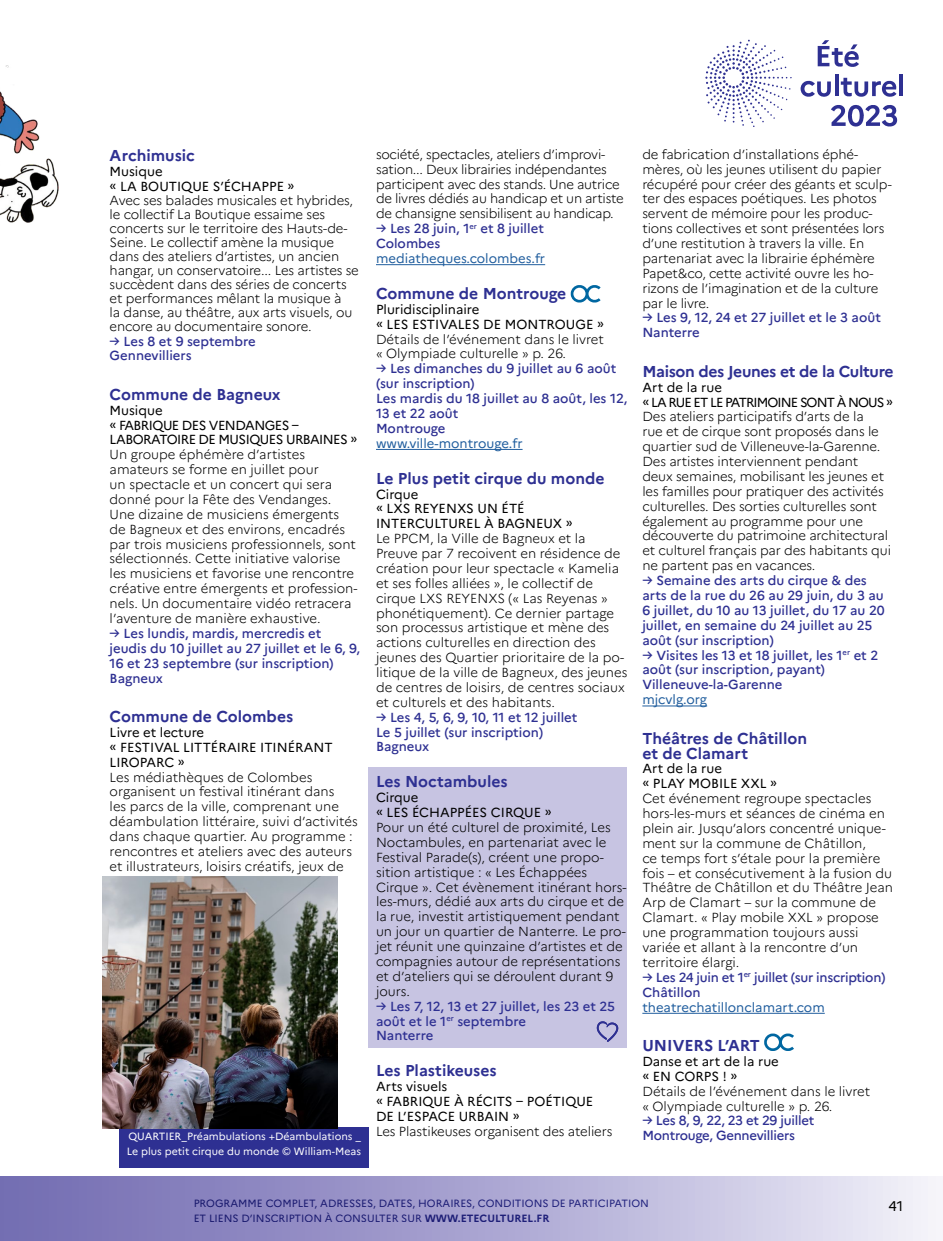
<style>
.page{position:relative;width:943px;height:1241px;background:#fff}
.page>*{position:absolute;margin:0;border:0;box-sizing:border-box;transform-origin:0 0}
.t1{font:700 15.75px/14.9px "Marianne";color:#2e3092}
.t2{font:700 15.75px "Marianne";letter-spacing:-.02em;color:#2e3092}
.t3{font:14px "Marianne";color:#000}
.t4{font:300 13.12px/14.9px "Marianne";letter-spacing:-.005em;color:#000}
.t5{font:500 13.12px/14.9px "Marianne";color:#2e3092}
.t6{font:13.12px/14.9px "Marianne";color:#000}
.t7{font:500 13.12px/14.9px "Marianne";letter-spacing:-.02em;color:#2e3092}
.t8{font:13.12px "Marianne";color:#215e9e}
.t9{font:13.12px/14.9px "Marianne";letter-spacing:-.04em;color:#000}
.t10{font:13.12px/14.9px "Marianne";letter-spacing:-.07em;color:#000}
.t11{font:10.5px/14.9px "Marianne";color:#2e3092}
.t12{font:10.5px "Marianne";color:#fff}
.s1{font-weight:700}
</style>
<div class="page">
<div style="left:0;top:1176px;width:943px;height:64px;background:linear-gradient(to right,#6c64ae,#eeecf7)"></div>
<img style="left:0;top:65px;width:59px;height:158px">
<div style="left:368px;top:766px;width:259px;height:281px;background:#c7c4e2"></div>
<hr style="left:376px;top:264px;width:169px;height:1px;background:#215e9e">
<hr style="left:376px;top:449px;width:146px;height:1px;background:#215e9e">
<hr style="left:642px;top:705px;width:65px;height:1px;background:#215e9e">
<hr style="left:642px;top:1012px;width:182px;height:1px;background:#215e9e">
<svg style="left:764px;top:1033px;width:30px;height:17px"></svg>
<div style="left:119px;top:1127px;width:249px;height:40px;background:#2e3092"></div>
<img style="left:102px;top:876px;width:236px;height:252px">
<svg style="left:831px;top:105px;width:66px;height:22px"></svg>
<svg style="left:800px;top:80px;width:30px;height:17px"></svg>
<hr style="left:899px;top:74px;width:4px;height:22px;background:#2e3092">
<svg style="left:835px;top:74px;width:3px;height:22px"></svg>
<svg style="left:840px;top:78px;width:56px;height:19px"></svg>
<svg style="left:817px;top:40px;width:42px;height:27px"></svg>
<svg style="left:705px;top:40px;width:86px;height:87px"></svg>
<svg style="left:597px;top:1021px;width:21px;height:20px"></svg>
<svg style="left:570px;top:285px;width:30px;height:17px"></svg>
<p class="t1" style="left:110px;top:148px;width:87px">Archimusic</p>
<p class="t6" style="left:110px;top:163px;width:186px">Musique<br>« LA BOUTIQUE S’ÉCHAPPE »</p>
<p class="t4" style="left:110px;top:193px;width:251px;line-height:14px">Avec ses balades musicales et hybrides, le collectif La Boutique essaime ses concerts sur le territoire des Hauts-de-Seine. Le collectif amène la musique dans des ateliers d’artistes, un ancien hangar, un conservatoire... Les artistes se succèdent dans des séries de concerts et performances mêlant la musique à<br>la danse, au théâtre, aux arts visuels, ou encore au documentaire sonore.</p>
<p class="t5" style="left:110px;top:333px;width:148px">→ Les 8 et 9 septembre<br>Gennevilliers</p>
<p class="t1" style="left:110px;top:386px;width:173px">Commune de Bagneux</p>
<p class="t9" style="left:110px;top:402px;width:249px">Musique<br>« FABRIQUE DES VENDANGES –<br>LABORATOIRE DE MUSIQUES URBAINES »</p>
<p class="t4" style="left:110px;top:447px;width:249px">Un groupe éphémère d’artistes amateurs se forme en juillet pour<br>un spectacle et un concert qui sera donné pour la Fête des Vendanges.<br>Une dizaine de musiciens émergents de Bagneux et des environs, encadrés par trois musiciens professionnels, sont sélectionnés. Cette initiative valorise les musiciens et favorise une rencontre créative entre émergents et profession&shy;nels. Un documentaire vidéo retracera l’aventure de manière exhaustive.</p>
<p class="t5" style="left:110px;top:625px;width:252px">→ Les lundis, mardis, mercredis et jeudis du 10 juillet au 27 juillet et le 6, 9,<br>16 et 23 septembre (sur inscription)<br>Bagneux</p>
<p class="t1" style="left:110px;top:708px;width:185px">Commune de Colombes</p>
<p class="t6" style="left:110px;top:724px;width:224px">Livre et lecture<br>« FESTIVAL LITTÉRAIRE ITINÉRANT<br>LIROPARC »</p>
<p class="t4" style="left:110px;top:769px;width:249px">Les médiathèques de Colombes organisent un festival itinérant dans<br>les parcs de la ville, comprenant une déambulation littéraire, suivi d’activités dans chaque quartier. Au programme : rencontres et ateliers avec des auteurs et illustrateurs, loisirs créatifs, jeux de</p>
<p class="t4" style="left:376px;top:147px;width:249px">société, spectacles, ateliers d’improvi&shy;sation... Deux librairies indépendantes participent avec des stands. Une autrice de livres dédiés au handicap et un artiste de chansigne sensibilisent au handicap.</p>
<p class="t5" style="left:376px;top:221px;width:169px">→ Les 28 juin, 1<sup>er</sup> et 8 juillet<br>Colombes</p>
<p class="t8" style="left:376px;top:250px;width:171px">mediatheques.colombes.fr</p>
<p class="t1" style="left:376px;top:286px;width:192px">Commune de Montrouge</p>
<p class="t6" style="left:376px;top:301px;width:229px">Pluridisciplinaire<br>« LES ESTIVALES DE MONTROUGE »</p>
<p class="t4" style="left:376px;top:331px;width:229px">Détails de l’événement dans le livret « Olympiade culturelle » p. 26.</p>
<p class="t5" style="left:376px;top:361px;width:253px">→ Les dimanches du 9 juillet au 6 août (sur inscription)<br>Les mardis du 18 juillet au 8 août, les 12,<br>13 et 22 août<br>Montrouge</p>
<p class="t8" style="left:376px;top:435px;width:148px">www.ville-montrouge.fr</p>
<p class="t1" style="left:376px;top:470px;width:230px">Le Plus petit cirque du monde</p>
<p class="t6" style="left:376px;top:486px;width:198px">Cirque<br>« LXS REYENXS UN ÉTÉ<br>INTERCULTUREL À BAGNEUX »</p>
<p class="t4" style="left:376px;top:531px;width:253px">Le PPCM, la Ville de Bagneux et la Preuve par 7 recoivent en résidence de création pour leur spectacle « Kamelia et ses folles alliées », le collectif de cirque LXS REYENXS (« Las Reyenas » phonétiquement). Ce dernier partage son processus artistique et mène des actions culturelles en direction des jeunes des Quartier prioritaire de la po&shy;litique de la ville de Bagneux, des jeunes de centres de loisirs, de centres sociaux et culturels et des habitants.</p>
<p class="t5" style="left:376px;top:709px;width:203px">→ Les 4, 5, 6, 9, 10, 11 et 12 juillet<br>Le 5 juillet (sur inscription)<br>Bagneux</p>
<p class="t1" style="left:376px;top:774px;width:133px">Les Noctambules</p>
<p class="t6" style="left:376px;top:790px;width:177px">Cirque<br>« LES ÉCHAPPÉES CIRQUE »</p>
<p class="t4" style="left:376px;top:819px;width:252px">Pour un été culturel de proximité, Les Noctambules, en partenariat avec le Festival Parade(s), créent une propo&shy;sition artistique : « Les Échappées Cirque ». Cet évènement itinérant hors&shy;les-murs, dédié aux arts du cirque et de la rue, investit artistiquement pendant un jour un quartier de Nanterre. Le pro&shy;jet réunit une quinzaine d’artistes et de compagnies autour de représentations et d’ateliers qui se déroulent durant 9 jours.</p>
<p class="t5" style="left:376px;top:998px;width:241px">→ Les 7, 12, 13 et 27 juillet, les 23 et 25 août et le 1<sup>er</sup> septembre<br>Nanterre</p>
<p class="t1" style="left:376px;top:1063px;width:122px">Les Plastikeuses</p>
<p class="t6" style="left:376px;top:1078px;width:219px">Arts visuels<br>« FABRIQUE À RÉCITS – POÉTIQUE<br>DE L’ESPACE URBAIN »</p>
<p class="t4" style="left:376px;top:1123px;width:238px">Les Plastikeuses organisent des ateliers</p>
<p class="t4" style="left:642px;top:147px;width:251px">de fabrication d’installations éphé&shy;mères, où les jeunes utilisent du papier récupéré pour créer des géants et sculp&shy;ter des espaces poétiques. Les photos servent de mémoire pour les produc&shy;tions collectives et sont présentées lors d’une restitution à travers la ville. En partenariat avec la librairie éphémère Papet&amp;co, cette activité ouvre les ho&shy;rizons de l’imagination et de la culture par le livre.</p>
<p class="t5" style="left:642px;top:310px;width:240px">→ Les 9, 12, 24 et 27 juillet et le 3 août<br>Nanterre</p>
<p class="t2" style="left:642px;top:361px;width:253px">Maison des Jeunes et de la Culture</p>
<p class="t10" style="left:642px;top:379px;width:252px">Art de la rue<br>« LA RUE ET LE PATRIMOINE SONT À NOUS »</p>
<p class="t4" style="left:642px;top:409px;width:250px">Des ateliers participatifs d’arts de la<br>rue et de cirque sont proposés dans le quartier sud de Villeneuve-la-Garenne.<br>Des artistes interviennent pendant deux semaines, mobilisant les jeunes et les familles pour pratiquer des activités culturelles. Des sorties culturelles sont également au programme pour une découverte du patrimoine architectural et culturel français par des habitants qui ne partent pas en vacances.</p>
<p class="t5" style="left:642px;top:573px;width:244px">→ Semaine des arts du cirque &amp; des arts de la rue du 26 au 29 juin, du 3 au 6 juillet, du 10 au 13 juillet, du 17 au 20 juillet, en semaine du 24 juillet au 25 août (sur inscription)</p>
<p class="t5" style="left:642px;top:647px;width:237px">→ Visites les 13 et 18 juillet, les 1<sup>er</sup> et 2 août (sur inscription, payant)<br>Villeneuve-la-Garenne</p>
<p class="t8" style="left:642px;top:691px;width:66px">mjcvlg.org</p>
<p class="t1" style="left:642px;top:730px;width:166px">Théâtres de Châtillon et de Clamart</p>
<p class="t6" style="left:642px;top:761px;width:136px">Art de la rue<br>« PLAY MOBILE XXL »</p>
<p class="t4" style="left:642px;top:791px;width:252px">Cet événement regroupe spectacles hors-les-murs et séances de cinéma en plein air. Jusqu’alors concentré unique&shy;ment sur la commune de Châtillon,<br>ce temps fort s’étale pour la première fois – et consécutivement à la fusion du Théâtre de Châtillon et du Théâtre Jean Arp de Clamart – sur la commune de Clamart. « Play mobile XXL » propose une programmation toujours aussi variée et allant à la rencontre d’un territoire élargi.</p>
<p class="t7" style="left:642px;top:969px;width:244px">→ Les 24 juin et 1<sup>er</sup> juillet (sur inscription)<br>Châtillon</p>
<p class="t8" style="left:642px;top:998px;width:184px">theatrechatillonclamart.com</p>
<p class="t1" style="left:642px;top:1037px;width:119px">UNIVERS L’ART</p>
<p class="t6" style="left:642px;top:1053px;width:138px">Danse et art de la rue « EN CORPS ! »</p>
<p class="t4" style="left:642px;top:1083px;width:229px">Détails de l’événement dans le livret « Olympiade culturelle » p. 26.</p>
<p class="t7" style="left:642px;top:1113px;width:173px">→ Les 8, 9, 22, 23 et 29 juillet</p>
<p class="t12" style="left:128px;top:1129px;width:234px">QUARTIER_Préambulations +Déambulations _</p>
<p class="t7" style="left:642px;top:1127px;width:154px">Montrouge, Gennevilliers</p>
<p class="t12" style="left:127px;top:1144px;width:236px">Le plus petit cirque du monde © William-Meas</p>
<p class="t11" style="left:193px;top:1195px;width:457px">PROGRAMME COMPLET, ADRESSES, DATES, HORAIRES, CONDITIONS DE PARTICIPATION<br>ET LIENS D’INSCRIPTION À CONSULTER SUR <span class="s1">WWW.ETECULTUREL.FR</span></p>
<p class="t3" style="left:888px;top:1197px;width:16px">41</p>
</div>
